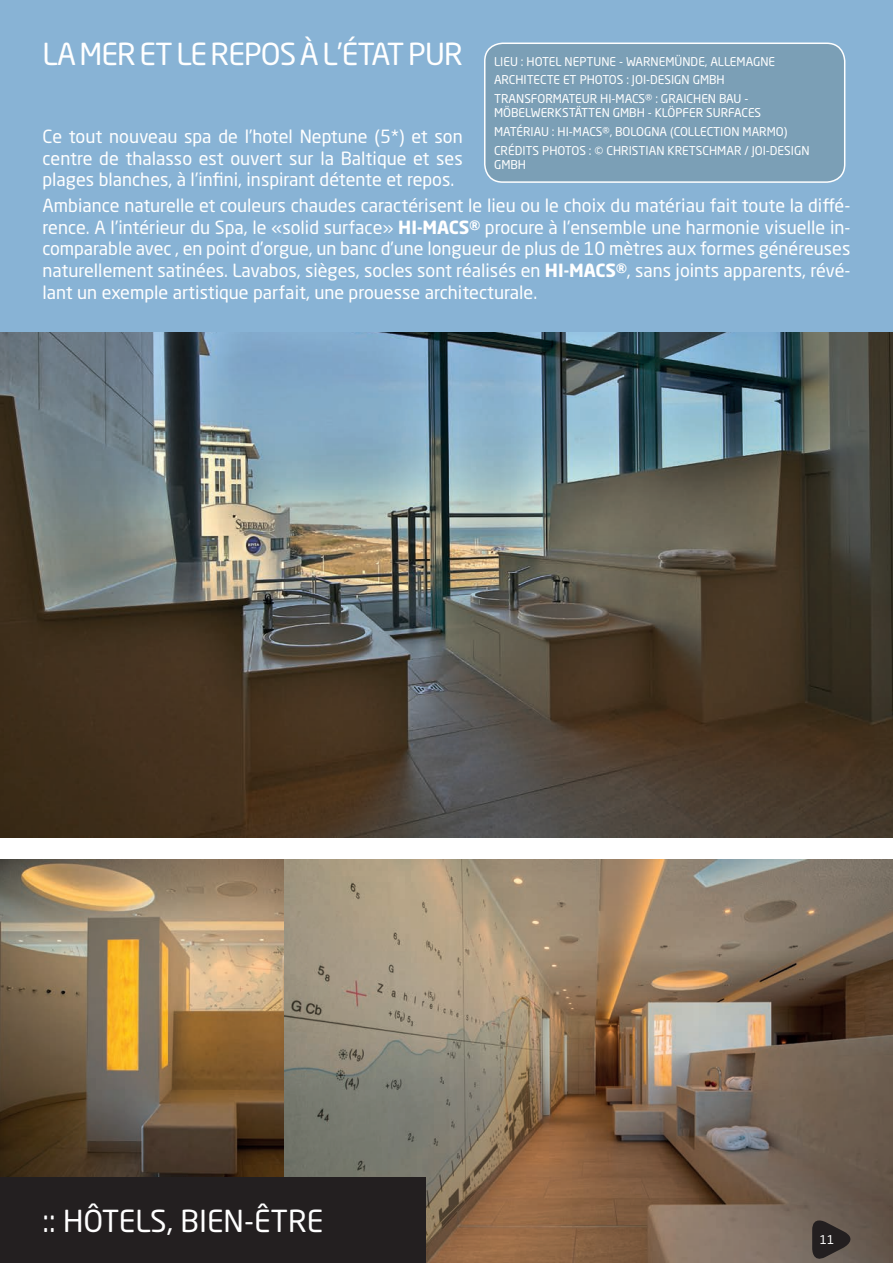
<style>
.page{position:relative;width:893px;height:1263px;background:#fff}
.page>*{position:absolute;margin:0;border:0;box-sizing:border-box;transform-origin:0 0}
.t1{font:30px "Neo Sans Pro";letter-spacing:-.03em;color:#fff}
.t2{font:30px "Neo Sans Pro";color:#fff}
.t3{font:18px/21.6px "Neo Sans Pro";color:#fff;text-align:justify}
.t4{font:12px/18.6px "Neo Sans Pro";color:#fff}
.s1{font-weight:700}
</style>
<div class="page">
<img style="left:0;top:859px;width:284px;height:319px">
<img style="left:0;top:332px;width:893px;height:505px">
<div style="left:0;top:0;width:893px;height:332px;background:#88b3d5"></div>
<div style="left:485px;top:43px;width:360px;height:139px;background:#7b9fb6;border-radius:18px"></div>
<div style="left:484px;top:43px;width:361px;height:140px;border:2px solid #fff;border-radius:18px"></div>
<img style="left:284px;top:859px;width:609px;height:404px">
<svg style="left:812px;top:1215px;width:47px;height:48px"></svg>
<div style="left:0;top:1178px;width:425px;height:85px;background:#231f20"></div>
<h1 class="t1" style="left:43px;top:36px;width:422px">LA MER ET LE REPOS À L’ÉTAT PUR</h1>
<p class="t4" style="left:494px;top:52px;width:283px">LIEU : HOTEL NEPTUNE - WARNEMÜNDE, ALLEMAGNE<br>ARCHITECTE ET PHOTOS : JOI-DESIGN GMBH<br>TRANSFORMATEUR HI-MACS® : GRAICHEN BAU -</p>
<p class="t4" style="left:494px;top:103px;width:317px">MÖBELWERKSTÄTTEN GMBH - KLÖPFER SURFACES<br>MATÉRIAU : HI-MACS®, BOLOGNA (COLLECTION MARMO)<br>CRÉDITS PHOTOS : © CHRISTIAN KRETSCHMAR / JOI-DESIGN</p>
<p class="t4" style="left:494px;top:155px;width:34px">GMBH</p>
<p class="t3" style="left:43px;top:125px;width:422px">Ce tout nouveau spa de l’hotel Neptune (5*) et son centre de thalasso est ouvert sur la Baltique et ses plages blanches, à l’infini, inspirant détente et repos.</p>
<p class="t3" style="left:43px;top:194px;width:809px">Ambiance naturelle et couleurs chaudes caractérisent le lieu ou le choix du matériau fait toute la diffé&shy;rence. A l’intérieur du Spa, le «solid surface» <span class="s1">HI-MACS®</span> procure à l’ensemble une harmonie visuelle in&shy;comparable avec , en point d’orgue, un banc d’une longueur de plus de 10 mètres aux formes généreuses naturellement satinées. Lavabos, sièges, socles sont réalisés en <span class="s1">HI-MACS®</span>, sans joints apparents, révé&shy;lant un exemple artistique parfait, une prouesse architecturale.</p>
<h1 class="t2" style="left:43px;top:1202px;width:282px">:: HÔTELS, BIEN-ÊTRE</h1>
<p class="t4" style="left:820px;top:1230px;width:16px">11</p>
</div>
